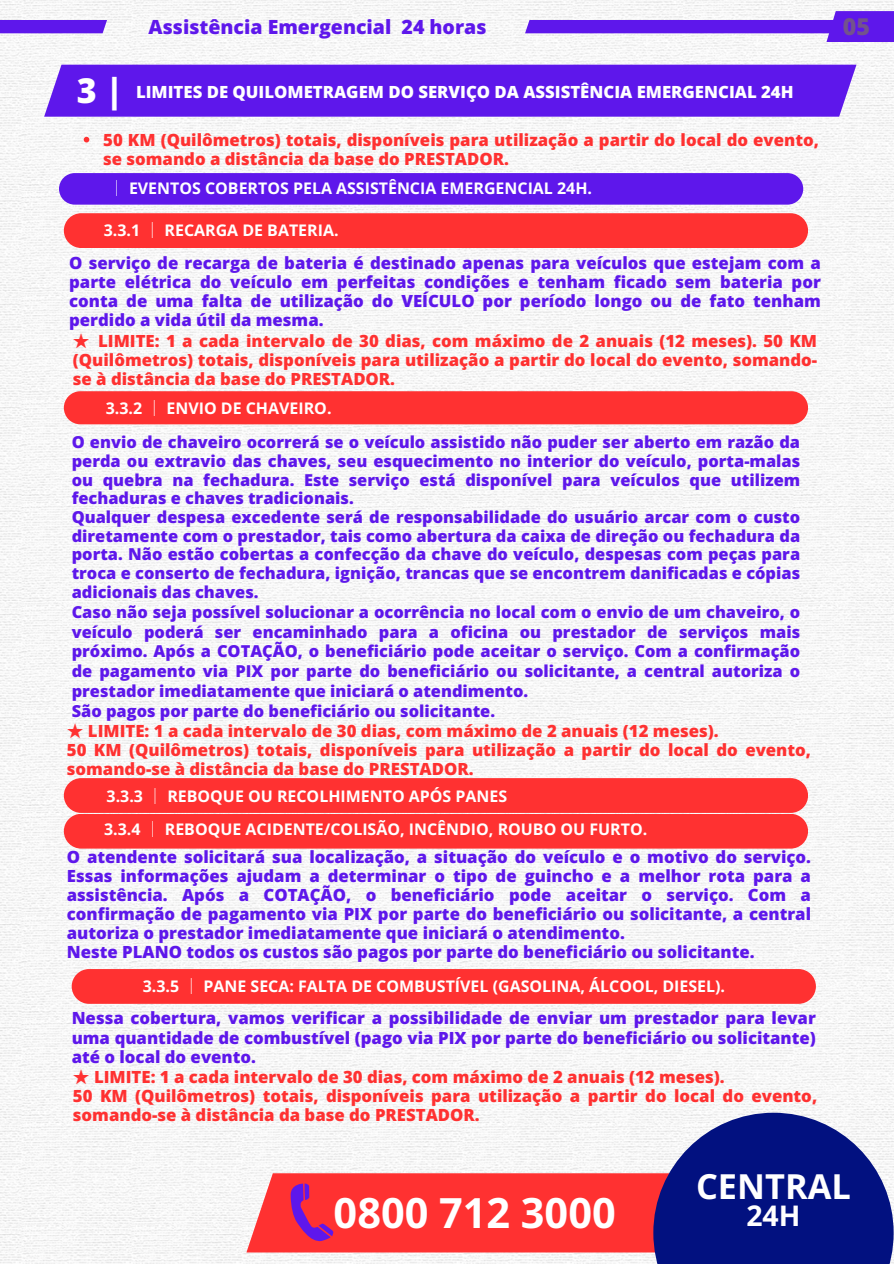
<style>
.page{position:relative;width:894px;height:1264px;background:#fff}
.page>*{position:absolute;margin:0;border:0;box-sizing:border-box;transform-origin:0 0}
.t1{font:700 41.4px "Open Sans";color:#fff}
.t2{font:700 34.35px "Open Sans";color:#fff}
.t3{font:800 34.05px "Open Sans";color:#fff}
.t4{font:700 28.35px "Open Sans";color:#fff}
.t5{font:800 23.25px "Open Sans";color:#73538c}
.t6{font:800 19.5px "Open Sans";color:#5e17eb}
.t7{font:800 16.8px/19.2px "Open Sans";color:#5e17eb;text-align:justify}
.t8{font:800 16.8px/19.2px "Open Sans";color:#ff3131}
.t9{font:800 16.8px "Open Sans";color:#fff}
.t10{font:800 16.35px/19.2px "Open Sans";color:#5e17eb}
.t11{font:700 15.9px "Open Sans";color:#fff}
.s1{font-family:"Noto Sans CJ Ksc";font-weight:400}
.s2{font-family:"Noto Sans CJ Ksc";font-weight:700}
</style>
<div class="page">
<img style="left:0;top:0;width:893px;height:1263px">
<svg style="left:653px;top:1112px;width:240px;height:151px;fill:#021180"></svg>
<svg style="left:246px;top:1173px;width:457px;height:79px;background:#e13343"></svg>
<div style="left:0;top:20px;width:107px;height:13px;background:#5e17eb"></div>
<div style="left:44px;top:65px;width:812px;height:52px;background:#5e17eb"></div>
<svg style="left:525px;top:11px;width:368px;height:31px"></svg>
<svg style="left:84px;top:137px;width:5px;height:5px"></svg>
<div style="left:59px;top:173px;width:744px;height:32px;background:#5e17eb;border-radius:16px"></div>
<div style="left:64px;top:213px;width:743px;height:35px;background:#ff3131;border-radius:17px"></div>
<div style="left:64px;top:391px;width:743px;height:33px;background:#ff3131"></div>
<div style="left:64px;top:778px;width:743px;height:35px;background:#ff3131;border-radius:17px"></div>
<div style="left:64px;top:813px;width:743px;height:35px;background:#ff3131;border-radius:17px"></div>
<div style="left:72px;top:969px;width:743px;height:34px;background:#ff3131;border-radius:17px"></div>
<h4 class="t6" style="left:149px;top:13px;width:339px">Assistência Emergencial 24 horas</h4>
<p class="t3" style="left:77px;top:67px;width:48px">3 |</p>
<h5 class="t8" style="left:103px;top:130px;width:717px">50 KM (Quilômetros) totais, disponíveis para utilização a partir do local do evento, se somando a distância da base do PRESTADOR.</h5>
<h3 class="t9" style="left:136px;top:80px;width:658px">LIMITES DE QUILOMETRAGEM DO SERVIÇO DA ASSISTÊNCIA EMERGENCIAL 24H</h3>
<h6 class="t11" style="left:109px;top:177px;width:484px"><span class="s1">│</span> EVENTOS COBERTOS PELA ASSISTÊNCIA EMERGENCIAL 24H.</h6>
<h6 class="t11" style="left:104px;top:219px;width:236px">3.3.1 <span class="s1">│</span> RECARGA DE BATERIA.</h6>
<h2 class="t7" style="left:69px;top:252px;width:753px">O serviço de recarga de bateria é destinado apenas para veículos que estejam com a parte elétrica do veículo em perfeitas condições e tenham ficado sem bateria por conta de uma falta de utilização do VEÍCULO por período longo ou de fato tenham perdido a vida útil da mesma.</h2>
<h5 class="t8" style="left:73px;top:331px;width:745px;text-align:justify"><span class="s2">★</span> LIMITE: 1 a cada intervalo de 30 dias, com máximo de 2 anuais (12 meses). 50 KM (Quilômetros) totais, disponíveis para utilização a partir do local do evento, somando&shy;se à distância da base do PRESTADOR.</h5>
<h5 class="t11" style="left:106px;top:396px;width:227px">3.3.2 <span class="s1">│</span> ENVIO DE CHAVEIRO.</h5>
<p class="t10" style="left:72px;top:432px;width:729px">O envio de chaveiro ocorrerá se o veículo assistido não puder ser aberto em razão da perda ou extravio das chaves, seu esquecimento no interior do veículo, porta-malas ou quebra na fechadura. Este serviço está disponível para veículos que utilizem fechaduras e chaves tradicionais.<br>Qualquer despesa excedente será de responsabilidade do usuário arcar com o custo diretamente com o prestador, tais como abertura da caixa de direção ou fechadura da porta. Não estão cobertas a confecção da chave do veículo, despesas com peças para troca e conserto de fechadura, ignição, trancas que se encontrem danificadas e cópias adicionais das chaves.<br>Caso não seja possível solucionar a ocorrência no local com o envio de um chaveiro, o veículo poderá ser encaminhado para a oficina ou prestador de serviços mais próximo. Após a COTAÇÃO, o beneficiário pode aceitar o serviço. Com a confirmação de pagamento via PIX por parte do beneficiário ou solicitante, a central autoriza o prestador imediatamente que iniciará o atendimento.<br>São pagos por parte do beneficiário ou solicitante.</p>
<h6 class="t8" style="left:67px;top:720px;width:745px"><span class="s2">★</span> LIMITE: 1 a cada intervalo de 30 dias, com máximo de 2 anuais (12 meses).<br>50 KM (Quilômetros) totais, disponíveis para utilização a partir do local do evento, somando-se à distância da base do PRESTADOR.</h6>
<h6 class="t11" style="left:107px;top:785px;width:402px">3.3.3 <span class="s1">│</span> REBOQUE OU RECOLHIMENTO APÓS PANES</h6>
<h5 class="t11" style="left:104px;top:817px;width:544px">3.3.4 <span class="s1">│</span> REBOQUE ACIDENTE/COLISÃO, INCÊNDIO, ROUBO OU FURTO.</h5>
<h5 class="t7" style="left:67px;top:846px;width:745px;text-align:left">O atendente solicitará sua localização, a situação do veículo e o motivo do serviço.<br>Essas informações ajudam a determinar o tipo de guincho e a melhor rota para a assistência. Após a COTAÇÃO, o beneficiário pode aceitar o serviço. Com a confirmação de pagamento via PIX por parte do beneficiário ou solicitante, a central autoriza o prestador imediatamente que iniciará o atendimento.<br>Neste PLANO todos os custos são pagos por parte do beneficiário ou solicitante.</h5>
<h6 class="t11" style="left:143px;top:974px;width:583px">3.3.5 <span class="s1">│</span> PANE SECA: FALTA DE COMBUSTÍVEL (GASOLINA, ÁLCOOL, DIESEL).</h6>
<h6 class="t7" style="left:72px;top:1008px;width:745px">Nessa cobertura, vamos verificar a possibilidade de enviar um prestador para levar uma quantidade de combustível (pago via PIX por parte do beneficiário ou solicitante) até o local do evento.</h6>
<h6 class="t8" style="left:73px;top:1066px;width:745px"><span class="s2">★</span> LIMITE: 1 a cada intervalo de 30 dias, com máximo de 2 anuais (12 meses).<br>50 KM (Quilômetros) totais, disponíveis para utilização a partir do local do evento, somando-se à distância da base do PRESTADOR.</h6>
<h5 class="t5" style="left:842px;top:10px;width:29px">05</h5>
<p class="t1" style="left:333px;top:1183px;width:283px">0800 712 3000</p>
<h5 class="t2" style="left:696px;top:1161px;width:156px">CENTRAL</h5>
<h5 class="t4" style="left:746px;top:1195px;width:56px">24H</h5>
</div>
